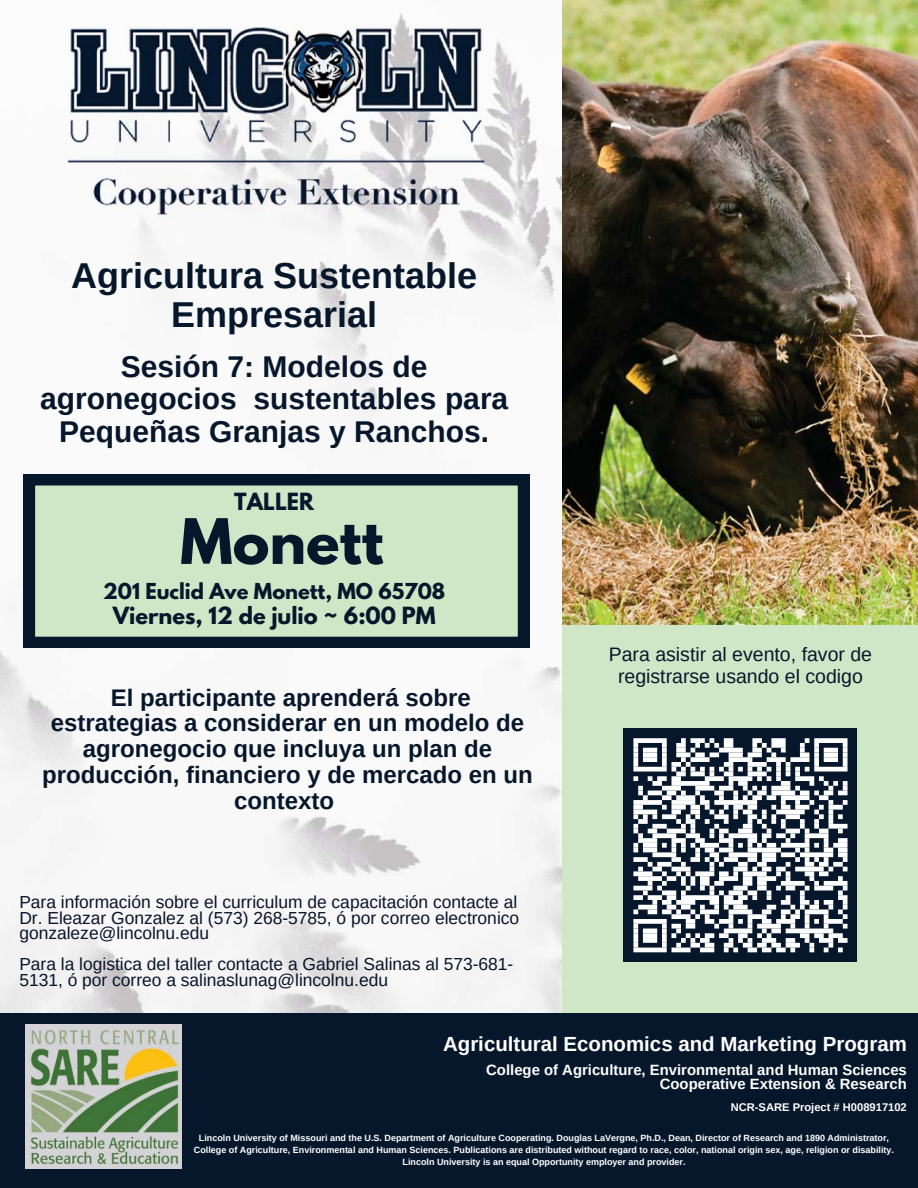
<style>
.page{position:relative;width:918px;height:1188px;background:#fff}
.page>*{position:absolute;margin:0;border:0;box-sizing:border-box;transform-origin:0 0}
.t1{font:700 55.5px "League Spartan";color:#06172c}
.t2{font:700 36px/39.5px "Arimo";color:#06172c;text-align:center}
.t3{font:700 30px/32.7px "Arimo";color:#06172c;text-align:center}
.t4{font:700 24px/26px "Arimo";color:#06172c;text-align:center}
.t5{font:700 21px "League Spartan";color:#06172c}
.t6{font:700 20.4px "Arimo";color:#fff}
.t7{font:19.5px/21.5px "Arimo";color:#06172c;text-align:center}
.t8{font:700 19.5px "League Spartan";color:#06172c}
.t9{font:17.4px/15.6px "Arimo";color:#0a132a;text-align:justify}
.t10{font:700 14.85px/14.7px "Arimo";color:#fff;text-align:right}
.t11{font:700 11.1px "Arimo";color:#fff}
.t12{font:700 9px/12px "Arimo";color:#fff;text-align:center}
</style>
<div class="page">
<img style="left:0;top:474px;width:50px;height:539px">
<img style="left:510px;top:51px;width:53px;height:962px">
<img style="left:50px;top:256px;width:460px;height:757px">
<img style="left:67px;top:13px;width:485px;height:243px">
<div style="left:563px;top:624px;width:355px;height:389px;background:#d0e7c7"></div>
<div style="left:0;top:1013px;width:918px;height:175px;background:#06172c"></div>
<svg style="left:24px;top:474px;width:505px;height:174px;background:#adc3ac"></svg>
<div style="left:624px;top:729px;width:233px;height:233px;background:#06172c"></div>
<svg style="left:633px;top:738px;width:215px;height:214px"></svg>
<hr style="left:26px;top:1024px;width:155px;height:1px;background:#d4d3d8">
<img style="left:26px;top:1025px;width:155px;height:144px">
<img style="left:563px;top:0;width:355px;height:624px">
<h2 class="t2" style="left:71px;top:256px;width:407px">Agricultura Sustentable<br>Empresarial</h2>
<h3 class="t3" style="left:40px;top:350px;width:470px">Sesión 7: Modelos de agronegocios sustentables para<br>Pequeñas Granjas y Ranchos.</h3>
<h3 class="t5" style="left:234px;top:491px;width:81px">TALLER</h3>
<h1 class="t1" style="left:180px;top:514px;width:205px">Monett</h1>
<h3 class="t8" style="left:103px;top:581px;width:344px">201 Euclid Ave Monett, MO 65708</h3>
<h3 class="t5" style="left:113px;top:605px;width:325px">Viernes, 12 de julio ~ 6:00 PM</h3>
<h3 class="t4" style="left:42px;top:684px;width:492px">El participante aprenderá sobre estrategias a considerar en un modelo de agronegocio que incluya un plan de producción, financiero y de mercado en un contexto</h3>
<h3 class="t9" style="left:19px;top:894px;width:501px">Para información sobre el curriculum de capacitación contacte al Dr. Eleazar Gonzalez al (573) 268-5785, ó por correo electronico gonzaleze@lincolnu.edu</h3>
<h3 class="t9" style="left:19px;top:957px;width:496px">Para la logistica del taller contacte a Gabriel Salinas al 573-681-<br>5131, ó por correo a salinaslunag@lincolnu.edu</h3>
<h3 class="t7" style="left:609px;top:644px;width:265px">Para asistir al evento, favor de registrarse usando el codigo</h3>
<h3 class="t6" style="left:443px;top:1032px;width:465px">Agricultural Economics and Marketing Program</h3>
<h3 class="t10" style="left:486px;top:1062px;width:422px">College of Agriculture, Environmental and Human Sciences<br>Cooperative Extension &amp; Research</h3>
<p class="t11" style="left:731px;top:1101px;width:178px">NCR-SARE Project # H008917102</p>
<p class="t12" style="left:194px;top:1132px;width:702px">Lincoln University of Missouri and the U.S. Department of Agriculture Cooperating. Douglas LaVergne, Ph.D., Dean, Director of Research and 1890 Administrator,<br>College of Agriculture, Environmental and Human Sciences. Publications are distributed without regard to race, color, national origin sex, age, religion or disability.<br>Lincoln University is an equal Opportunity employer and provider.</p>
</div>
